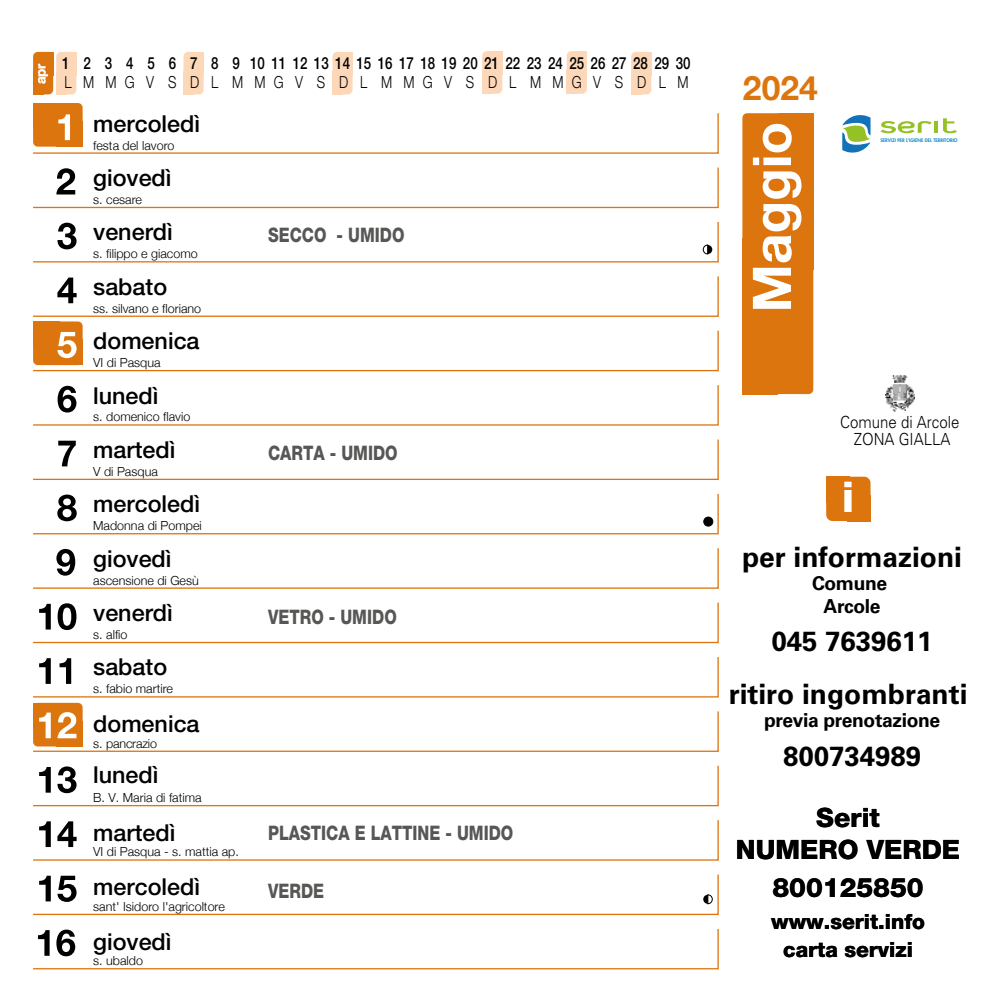
<style>
.page{position:relative;width:993px;height:993px;background:#fff}
.page>*{position:absolute;margin:0;border:0;box-sizing:border-box;transform-origin:0 0}
.t1{font:700 53.38px "Helvetica Neue LT Std";color:#fff}
.t2{font:800 42.35px "Helvetica Neue LT Std";color:#fff}
.t3{font:700 33.6px "Helvetica Neue";color:#dd750e}
.t4{font:700 28px "Univers LT Std";color:#000}
.t5{font:700 27.65px "Univers LT Std";color:#000}
.t6{font:800 26.6px/32px "Helvetica Neue LT Std";color:#000;text-align:center}
.t7{font:500 23.28px/50.9px "Helvetica Neue LT Std";color:#000}
.t8{font:800 21px/28px "Helvetica Neue LT Std";color:#000;text-align:center}
.t9{font:800 19.95px "Helvetica Neue LT Std";color:#575756;scale:.8 1}
.t10{font:700 19.25px/23.1px "Univers LT Std";letter-spacing:-.02em;color:#000;text-align:center}
.t11{font:500 16.62px "Helvetica Neue LT Std";color:#000;scale:.8 1}
.t12{font:300 16.62px "Helvetica Neue LT Std";color:#000;scale:.8 1}
.t13{font:300 16.62px/17.5px "Univers LT Std";color:#000;text-align:center;scale:.9 1}
.t14{font:700 13.3px "Helvetica Neue LT Std";color:#fff}
.t15{font:300 12.42px "Helvetica Neue";color:#000}
.t16{font:800 4.73px "Futura Std";color:#108bcc}
</style>
<div class="page">
<div style="left:825px;top:476px;width:45px;height:45px;background:#dd750e;border-radius:6px"></div>
<div style="left:825px;top:476px;width:24px;height:26px;background:#dd750e"></div>
<div style="left:846px;top:495px;width:24px;height:26px;background:#dd750e"></div>
<div style="left:183px;top:52px;width:20px;height:42px;background:#fcd7b8;border-radius:5px"></div>
<div style="left:183px;top:71px;width:10px;height:23px;background:#fcd7b8"></div>
<div style="left:193px;top:52px;width:10px;height:23px;background:#fcd7b8"></div>
<div style="left:56px;top:52px;width:20px;height:42px;background:#fcd7b8;border-radius:5px"></div>
<div style="left:56px;top:71px;width:10px;height:23px;background:#fcd7b8"></div>
<div style="left:66px;top:52px;width:10px;height:23px;background:#fcd7b8"></div>
<div style="left:332px;top:52px;width:20px;height:42px;background:#fcd7b8;border-radius:5px"></div>
<div style="left:332px;top:71px;width:10px;height:23px;background:#fcd7b8"></div>
<div style="left:342px;top:52px;width:10px;height:23px;background:#fcd7b8"></div>
<div style="left:482px;top:51px;width:20px;height:43px;background:#fcd7b8;border-radius:5px"></div>
<div style="left:482px;top:70px;width:10px;height:24px;background:#fcd7b8"></div>
<div style="left:492px;top:51px;width:10px;height:24px;background:#fcd7b8"></div>
<div style="left:566px;top:51px;width:20px;height:43px;background:#fcd7b8;border-radius:5px"></div>
<div style="left:566px;top:70px;width:10px;height:24px;background:#fcd7b8"></div>
<div style="left:576px;top:51px;width:10px;height:24px;background:#fcd7b8"></div>
<div style="left:631px;top:52px;width:20px;height:42px;background:#fcd7b8;border-radius:5px"></div>
<div style="left:631px;top:71px;width:10px;height:23px;background:#fcd7b8"></div>
<div style="left:641px;top:52px;width:10px;height:23px;background:#fcd7b8"></div>
<div style="left:33px;top:321px;width:50px;height:44px;background:#dd750e;border-radius:5px"></div>
<div style="left:33px;top:321px;width:26px;height:26px;background:#dd750e"></div>
<div style="left:33px;top:103px;width:50px;height:44px;background:#dd750e;border-radius:5px"></div>
<div style="left:33px;top:103px;width:26px;height:26px;background:#dd750e"></div>
<div style="left:33px;top:702px;width:50px;height:44px;background:#dd750e;border-radius:5px"></div>
<div style="left:33px;top:702px;width:26px;height:26px;background:#dd750e"></div>
<svg style="left:33px;top:928px;width:686px;height:41px"></svg>
<svg style="left:33px;top:548px;width:686px;height:41px"></svg>
<svg style="left:33px;top:167px;width:686px;height:42px"></svg>
<svg style="left:33px;top:112px;width:686px;height:42px"></svg>
<div style="left:33px;top:52px;width:20px;height:42px;background:#dd750e;border-radius:5px"></div>
<div style="left:33px;top:71px;width:10px;height:23px;background:#dd750e"></div>
<div style="left:43px;top:52px;width:10px;height:23px;background:#dd750e"></div>
<div style="left:742px;top:113px;width:71px;height:281px;background:#dd750e;border-radius:5px"></div>
<div style="left:742px;top:238px;width:35px;height:156px;background:#dd750e"></div>
<div style="left:777px;top:113px;width:36px;height:156px;background:#dd750e"></div>
<svg style="left:33px;top:820px;width:686px;height:41px"></svg>
<svg style="left:33px;top:765px;width:686px;height:41px"></svg>
<svg style="left:33px;top:709px;width:686px;height:43px"></svg>
<svg style="left:33px;top:657px;width:686px;height:41px"></svg>
<svg style="left:33px;top:602px;width:686px;height:41px"></svg>
<svg style="left:33px;top:493px;width:686px;height:42px"></svg>
<svg style="left:33px;top:439px;width:686px;height:41px"></svg>
<svg style="left:33px;top:385px;width:686px;height:41px"></svg>
<svg style="left:33px;top:329px;width:686px;height:43px"></svg>
<svg style="left:33px;top:276px;width:686px;height:41px"></svg>
<div style="left:703px;top:517px;width:9px;height:9px;background:#000;border-radius:50%"></div>
<div style="left:703px;top:516px;width:9px;height:10px;border:1px solid #000;border-radius:50%"></div>
<svg style="left:33px;top:222px;width:686px;height:41px"></svg>
<svg style="left:33px;top:874px;width:686px;height:41px"></svg>
<img style="left:885px;top:374px;width:28px;height:37px">
<svg style="left:880px;top:118px;width:76px;height:16px"></svg>
<svg style="left:842px;top:115px;width:28px;height:38px"></svg>
<p class="t14" style="left:33px;top:84px;width:22px;rotate:-90deg">apr</p>
<h3 class="t11" style="left:62px;top:53px;width:64px">123</h3>
<h3 class="t12" style="left:65px;top:72px;width:10px">L</h3>
<h3 class="t12" style="left:83px;top:72px;width:15px">M</h3>
<h3 class="t12" style="left:105px;top:72px;width:15px">M</h3>
<h3 class="t11" style="left:126px;top:53px;width:11px">4</h3>
<h3 class="t12" style="left:125px;top:72px;width:14px">G</h3>
<h3 class="t11" style="left:147px;top:53px;width:11px">5</h3>
<h3 class="t12" style="left:146px;top:72px;width:11px">V</h3>
<h3 class="t11" style="left:169px;top:53px;width:11px">6</h3>
<h3 class="t12" style="left:168px;top:72px;width:12px">S</h3>
<h3 class="t11" style="left:190px;top:53px;width:11px">7</h3>
<h3 class="t12" style="left:190px;top:72px;width:13px">D</h3>
<h3 class="t7" style="left:93px;top:98px;width:108px">mercoledì</h3>
<h3 class="t7" style="left:93px;top:152px;width:80px">giovedì</h3>
<h3 class="t7" style="left:93px;top:206px;width:81px">venerdì</h3>
<h3 class="t7" style="left:93px;top:261px;width:75px">sabato</h3>
<h3 class="t7" style="left:93px;top:315px;width:108px">domenica</h3>
<h3 class="t7" style="left:93px;top:369px;width:67px">lunedì</h3>
<h3 class="t7" style="left:93px;top:424px;width:84px">martedì</h3>
<h3 class="t7" style="left:93px;top:478px;width:108px">mercoledì</h3>
<h3 class="t7" style="left:93px;top:532px;width:80px">giovedì</h3>
<h3 class="t7" style="left:93px;top:587px;width:81px">venerdì</h3>
<h3 class="t7" style="left:93px;top:641px;width:75px">sabato</h3>
<h3 class="t7" style="left:93px;top:698px;width:108px">domenica lunedì</h3>
<p class="t15" style="left:93px;top:137px;width:83px">festa del lavoro</p>
<p class="t15" style="left:93px;top:192px;width:50px">s. cesare</p>
<p class="t15" style="left:93px;top:246px;width:106px">s. filippo e giacomo</p>
<p class="t15" style="left:93px;top:300px;width:109px">ss. silvano e floriano</p>
<p class="t15" style="left:93px;top:355px;width:69px">VI di Pasqua</p>
<p class="t15" style="left:93px;top:409px;width:99px">s. domenico flavio</p>
<p class="t15" style="left:93px;top:463px;width:66px">V di Pasqua</p>
<p class="t15" style="left:93px;top:518px;width:110px">Madonna di Pompei</p>
<p class="t15" style="left:93px;top:572px;width:107px">ascensione di Gesù</p>
<p class="t15" style="left:93px;top:626px;width:36px">s. alfio</p>
<p class="t15" style="left:93px;top:681px;width:81px">s. fabio martire</p>
<p class="t15" style="left:93px;top:735px;width:65px">s. pancrazio</p>
<p class="t15" style="left:93px;top:789px;width:110px">B. V. Maria di fatima</p>
<h3 class="t11" style="left:211px;top:53px;width:11px">8</h3>
<h3 class="t11" style="left:232px;top:53px;width:11px">9</h3>
<h3 class="t11" style="left:250px;top:53px;width:552px">10 11 12 13 14 15 16 17 18 19 20 21 22 23 24 25 26 27 28 29 30</h3>
<h3 class="t12" style="left:637px;top:72px;width:13px">D</h3>
<h3 class="t3" style="left:742px;top:67px;width:76px">2024</h3>
<h3 class="t12" style="left:211px;top:72px;width:10px">L</h3>
<h3 class="t12" style="left:232px;top:72px;width:15px">M</h3>
<h3 class="t12" style="left:254px;top:72px;width:15px">M</h3>
<h3 class="t12" style="left:274px;top:72px;width:14px">G</h3>
<h3 class="t12" style="left:295px;top:72px;width:11px">V</h3>
<h3 class="t12" style="left:317px;top:72px;width:12px">S</h3>
<h3 class="t12" style="left:339px;top:72px;width:13px">D</h3>
<h3 class="t12" style="left:360px;top:72px;width:10px">L</h3>
<h3 class="t12" style="left:658px;top:72px;width:10px">L</h3>
<h3 class="t12" style="left:381px;top:72px;width:15px">M</h3>
<h3 class="t12" style="left:403px;top:72px;width:15px">M</h3>
<h3 class="t12" style="left:422px;top:72px;width:14px">G</h3>
<h3 class="t12" style="left:444px;top:72px;width:11px">V</h3>
<h3 class="t12" style="left:466px;top:72px;width:12px">S</h3>
<h3 class="t12" style="left:488px;top:72px;width:13px">D</h3>
<h3 class="t12" style="left:509px;top:72px;width:10px">L</h3>
<h3 class="t12" style="left:530px;top:72px;width:15px">M</h3>
<h3 class="t12" style="left:677px;top:72px;width:15px">M</h3>
<h3 class="t12" style="left:552px;top:72px;width:15px">M</h3>
<h3 class="t12" style="left:571px;top:72px;width:14px">G</h3>
<h3 class="t12" style="left:592px;top:72px;width:11px">V</h3>
<h3 class="t12" style="left:614px;top:72px;width:12px">S</h3>
<h3 class="t9" style="left:268px;top:223px;width:172px">SECCO - UMIDO</h3>
<h1 class="t1" style="left:738px;top:312px;width:192px;rotate:-90deg">Maggio</h1>
<p class="t16" style="left:880px;top:137px;width:79px">SERVIZI PER L’IGIENE DEL TERRITORIO</p>
<h3 class="t9" style="left:268px;top:441px;width:163px">CARTA - UMIDO</h3>
<h3 class="t13" style="left:839px;top:413px;width:134px">Comune di Arcole<br>ZONA GIALLA</h3>
<h2 class="t2" style="left:841px;top:471px;width:14px">i</h2>
<h3 class="t9" style="left:268px;top:605px;width:162px">VETRO - UMIDO</h3>
<h3 class="t4" style="left:741px;top:540px;width:221px">per informazioni</h3>
<h3 class="t10" style="left:811px;top:571px;width:77px">Comune<br>Arcole</h3>
<h3 class="t5" style="left:771px;top:625px;width:162px">045 7639611</h3>
<h3 class="t4" style="left:728px;top:677px;width:240px">ritiro ingombranti</h3>
<h3 class="t10" style="left:763px;top:708px;width:178px">previa prenotazione</h3>
<h3 class="t5" style="left:782px;top:739px;width:139px">800734989</h3>
<h3 class="t7" style="left:93px;top:806px;width:84px">martedì</h3>
<h3 class="t7" style="left:93px;top:861px;width:108px">mercoledì</h3>
<h3 class="t7" style="left:93px;top:915px;width:80px">giovedì</h3>
<p class="t15" style="left:93px;top:844px;width:147px">VI di Pasqua - s. mattia ap.</p>
<p class="t15" style="left:93px;top:898px;width:133px">sant' Isidoro l'agricoltore</p>
<p class="t15" style="left:93px;top:952px;width:51px">s. ubaldo</p>
<h3 class="t9" style="left:268px;top:821px;width:308px">PLASTICA E LATTINE - UMIDO</h3>
<h3 class="t9" style="left:268px;top:878px;width:71px">VERDE</h3>
<h3 class="t6" style="left:735px;top:800px;width:226px">Serit<br>NUMERO VERDE</h3>
<h3 class="t6" style="left:772px;top:871px;width:153px">800125850</h3>
<h3 class="t8" style="left:771px;top:906px;width:155px">www.serit.info carta servizi</h3>
</div>
